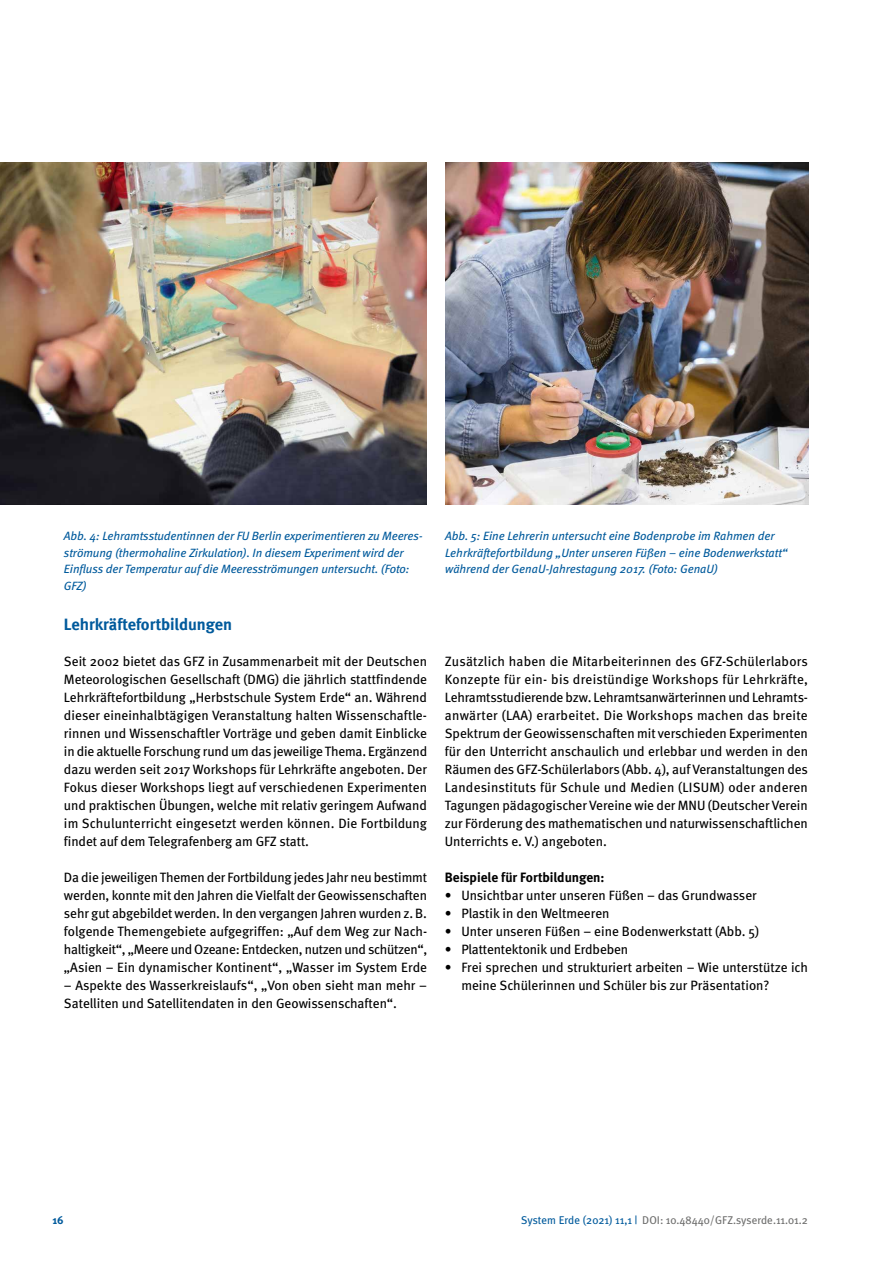
<style>
.page{position:relative;width:893px;height:1263px;background:#fff}
.page>*{position:absolute;margin:0;border:0;box-sizing:border-box;transform-origin:0 0}
.t1{font:700 16.5px "Meta";letter-spacing:-.005em;color:#005a9c}
.t2{font:13.5px/18px "Meta";color:#000;text-align:justify}
.t3{font:13.5px "Meta Bold LF";letter-spacing:-.005em;color:#000}
.t4{font:italic 12px/16.5px "Meta";letter-spacing:-.005em;color:#005a9c}
.t5{font:11.25px "Meta Plus";color:#6f6f6e}
.t6{font:700 11.25px "Meta";color:#005a9c}
.s1{color:#005a9c}
</style>
<div class="page">
<img style="left:0;top:162px;width:427px;height:342px">
<img style="left:445px;top:162px;width:363px;height:342px">
<p class="t4" style="left:64px;top:527px;width:360px">Abb. 4: Lehramtsstudentinnen der FU Berlin experimentieren zu Meeres&shy;strömung (thermohaline Zirkulation). In diesem Experiment wird der Einfluss der Temperatur auf die Meeresströmungen untersucht. (Foto:<br>GFZ)</p>
<p class="t4" style="left:445px;top:527px;width:344px">Abb. 5: Eine Lehrerin untersucht eine Bodenprobe im Rahmen der<br>Lehrkräftefortbildung „Unter unseren Füßen – eine Bodenwerkstatt“ während der GenaU-Jahrestagung 2017. (Foto: GenaU)</p>
<p class="t1" style="left:64px;top:614px;width:170px">Lehrkräftefortbildungen</p>
<p class="t2" style="left:64px;top:652px;width:365px">Seit 2002 bietet das GFZ in Zusammenarbeit mit der Deutschen Meteorologischen Gesellschaft (DMG) die jährlich stattfindende Lehrkräftefortbildung „Herbstschule System Erde“ an. Während dieser eineinhalbtägigen Veranstaltung halten Wissenschaftle&shy;rinnen und Wissenschaftler Vorträge und geben damit Einblicke in die aktuelle Forschung rund um das jeweilige Thema. Ergänzend dazu werden seit 2017 Workshops für Lehrkräfte angeboten. Der Fokus dieser Workshops liegt auf verschiedenen Experimenten und praktischen Übungen, welche mit relativ geringem Aufwand im Schulunterricht eingesetzt werden können. Die Fortbildung findet auf dem Telegrafenberg am GFZ statt.</p>
<p class="t2" style="left:64px;top:868px;width:365px">Da die jeweiligen Themen der Fortbildung jedes Jahr neu bestimmt werden, konnte mit den Jahren die Vielfalt der Geowissenschaften sehr gut abgebildet werden. In den vergangen Jahren wurden z.B. folgende Themengebiete aufgegriffen: „Auf dem Weg zur Nach&shy;haltigkeit“, „Meere und Ozeane: Entdecken, nutzen und schützen“, „Asien – Ein dynamischer Kontinent“, „Wasser im System Erde</p>
<p class="t2" style="left:64px;top:976px;width:364px">– Aspekte des Wasserkreislaufs“, „Von oben sieht man mehr –<br>Satelliten und Satellitendaten in den Geowissenschaften“.</p>
<p class="t2" style="left:445px;top:652px;width:365px">Zusätzlich haben die Mitarbeiterinnen des GFZ-Schülerlabors Konzepte für ein- bis dreistündige Workshops für Lehrkräfte, Lehramtsstudierende bzw. Lehramtsanwärterinnen und Lehramts&shy;anwärter (LAA) erarbeitet. Die Workshops machen das breite Spektrum der Geowissenschaften mit verschieden Experimenten für den Unterricht anschaulich und erlebbar und werden in den Räumen des GFZ-Schülerlabors (Abb. 4), auf Veranstaltungen des Landesinstituts für Schule und Medien (LISUM) oder anderen Tagungen pädagogischer Vereine wie der MNU (Deutscher Verein zur Förderung des mathematischen und naturwissenschaftlichen Unterrichts e. V.) angeboten.</p>
<p class="t3" style="left:445px;top:869px;width:161px">Beispiele für Fortbildungen:</p>
<p class="t2" style="left:445px;top:886px;width:313px">• Unsichtbar unter unseren Füßen – das Grundwasser</p>
<p class="t2" style="left:445px;top:904px;width:166px">• Plastik in den Weltmeeren</p>
<p class="t2" style="left:445px;top:922px;width:316px">• Unter unseren Füßen – eine Bodenwerkstatt (Abb. 5)</p>
<p class="t2" style="left:445px;top:940px;width:185px">• Plattentektonik und Erdbeben</p>
<p class="t2" style="left:461px;top:958px;width:348px;text-indent:-16px">• Frei sprechen und strukturiert arbeiten – Wie unterstütze ich meine Schülerinnen und Schüler bis zur Präsentation?</p>
<p class="t6" style="left:53px;top:1213px;width:13px">16</p>
<p class="t5" style="left:521px;top:1214px;width:288px"><span class="s1">System Erde (2021) 11,1 |</span> DOI: 10.48440/GFZ.syserde.11.01.2</p>
</div>
